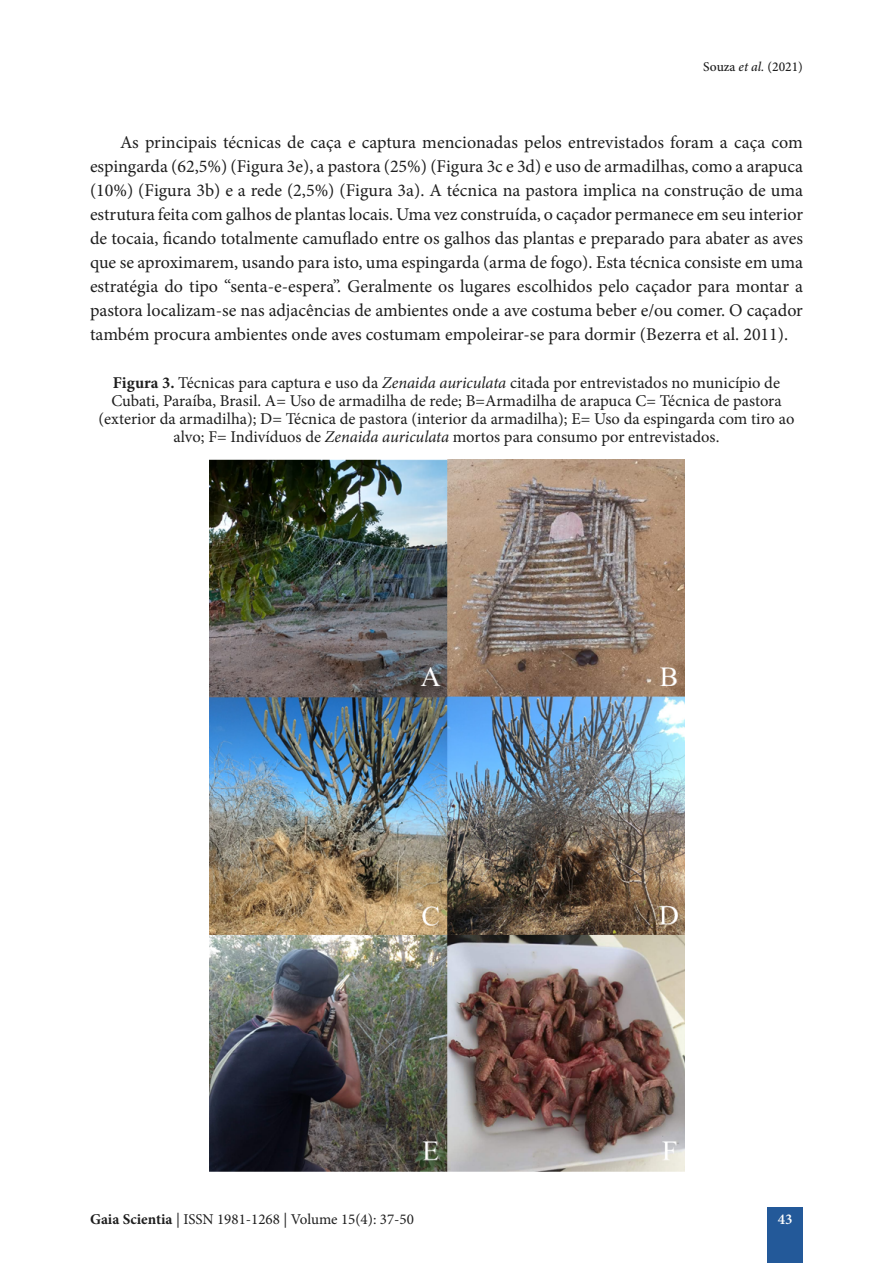
<style>
.page{position:relative;width:893px;height:1263px;background:#fff}
.page>*{position:absolute;margin:0;border:0;box-sizing:border-box;transform-origin:0 0}
.t1{font:18px/24px "Minion Pro";color:#1e1e1e;text-align:justify}
.t2{font:16.5px/18px "Minion Pro";color:#1e1e1e;text-align:center}
.t3{font:15px "Minion Pro";color:#1e1e1e}
.t4{font:600 15px "Minion Pro";color:#fff}
.t5{font:500 13.5px "Minion Pro";color:#1e1e1e}
.s1{font-style:italic}
.s2{font-weight:700}
</style>
<div class="page">
<div style="left:767px;top:1207px;width:36px;height:56px;background:#235999"></div>
<img style="left:209px;top:459px;width:476px;height:712px">
<p class="t5" style="left:703px;top:58px;width:101px">Souza <span class="s1">et al.</span> (2021)</p>
<p class="t1" style="left:90px;top:130px;width:715px;text-indent:30px">As principais técnicas de caça e captura mencionadas pelos entrevistados foram a caça com espingarda (62,5%) (Figura 3e), a pastora (25%) (Figura 3c e 3d) e uso de armadilhas, como a arapuca (10%) (Figura 3b) e a rede (2,5%) (Figura 3a). A técnica na pastora implica na construção de uma estrutura feita com galhos de plantas locais. Uma vez construída, o caçador permanece em seu interior de tocaia, ficando totalmente camuflado entre os galhos das plantas e preparado para abater as aves que se aproximarem, usando para isto, uma espingarda (arma de fogo). Esta técnica consiste em uma estratégia do tipo “senta-e-espera”. Geralmente os lugares escolhidos pelo caçador para montar a pastora localizam-se nas adjacências de ambientes onde a ave costuma beber e/ou comer. O caçador também procura ambientes onde aves costumam empoleirar-se para dormir (Bezerra et al. 2011).</p>
<p class="t2" style="left:99px;top:374px;width:697px"><span class="s2">Figura 3.</span> Técnicas para captura e uso da <span class="s1">Zenaida auriculata</span> citada por entrevistados no município de Cubati, Paraíba, Brasil. A= Uso de armadilha de rede; B=Armadilha de arapuca C= Técnica de pastora (exterior da armadilha); D= Técnica de pastora (interior da armadilha); E= Uso da espingarda com tiro ao alvo; F= Indivíduos de <span class="s1">Zenaida auriculata</span> mortos para consumo por entrevistados.</p>
<p class="t3" style="left:90px;top:1209px;width:325px"><span class="s2">Gaia Scientia</span> | ISSN 1981-1268 | Volume 15(4): 37-50</p>
<p class="t4" style="left:778px;top:1209px;width:16px">43</p>
</div>
